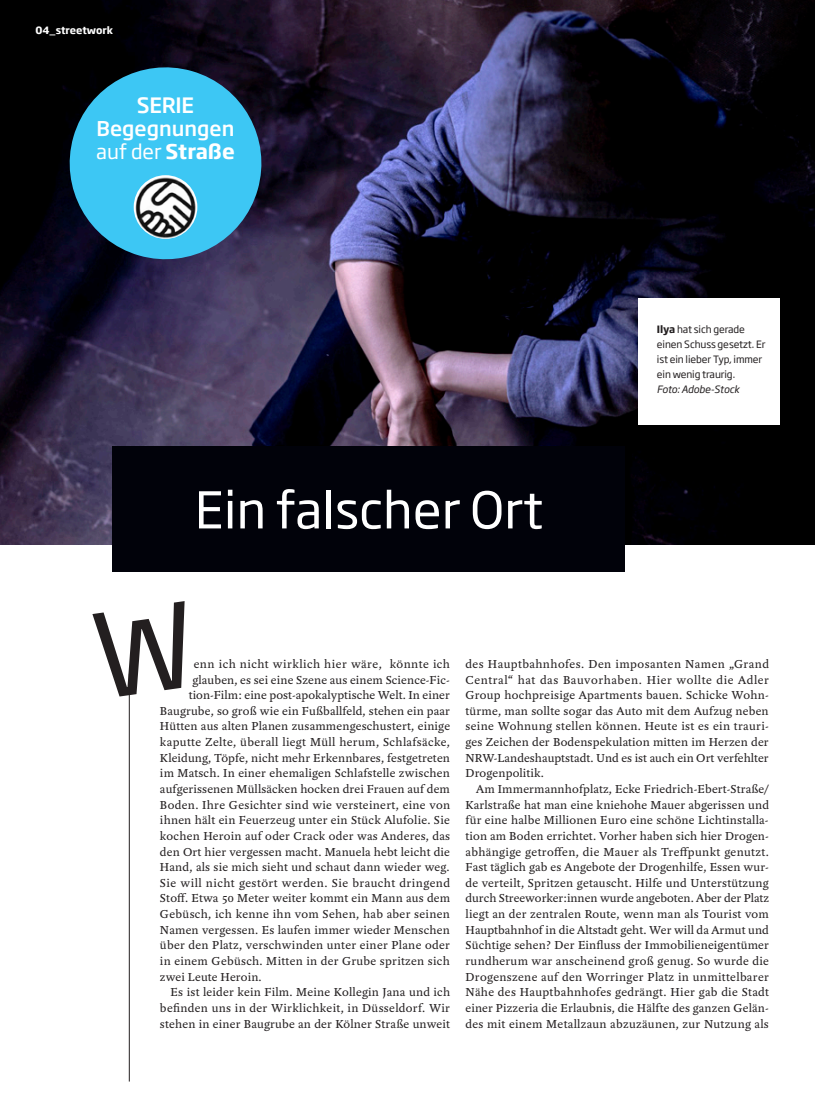
<style>
.page{position:relative;width:815px;height:1117px;background:#fff}
.page>*{position:absolute;margin:0;border:0;box-sizing:border-box;transform-origin:0 0}
.t1{font:50px "Soho Gothic Std";color:#fff}
.t2{font:500 20.88px "Soho Gothic Std";letter-spacing:-.015em;color:#fff}
.t3{font:500 20px/22.5px "Soho Gothic Std";color:#fff}
.t4{font:12.5px/15.6px "Yoga OT";letter-spacing:.015em;color:#231f20;text-align:justify}
.t5{font:12.5px "Yoga OT";letter-spacing:.035em;color:#231f20}
.t6{font:10px/15px "Soho Gothic Std";letter-spacing:-.01em;color:#231f20}
.t7{font:italic 10px "Soho Gothic Std";letter-spacing:-.02em;color:#231f20}
.t8{font:700 10px "Soho Gothic Std";color:#fff}
.s1{font-weight:400}
.s2{font-weight:700}
</style>
<div class="page">
<hr style="left:129px;top:673px;width:1px;height:408px;background:#231f20">
<img style="left:0;top:0;width:815px;height:544px">
<div style="left:638px;top:298px;width:142px;height:126px;background:#fff"></div>
<div style="left:113px;top:446px;width:512px;height:125px;background:#01020a"></div>
<svg style="left:59px;top:56px;width:213px;height:214px;background:#2c7ea0"></svg>
<img style="left:134px;top:175px;width:63px;height:64px;border-radius:32px">
<svg style="left:128px;top:673px;width:2px;height:25px"></svg>
<p class="t8" style="left:35px;top:24px;width:79px">04_streetwork</p>
<h2 class="t2" style="left:137px;top:92px;width:59px">SERIE</h2>
<h3 class="t3" style="left:96px;top:117px;width:140px">Begegnungen <span class="s1">auf der</span> <span class="s2">Straße</span></h3>
<h1 class="t1" style="left:195px;top:478px;width:350px">Ein falscher Ort</h1>
<p class="t6" style="left:657px;top:321px;width:110px"><span class="s2">Ilya</span> hat sich gerade einen Schuss gesetzt. Er ist ein lieber Typ, immer ein wenig traurig.</p>
<p class="t7" style="left:657px;top:383px;width:84px">Foto: Adobe-Stock</p>
<p class="t5" style="left:194px;top:657px;width:258px">enn ich nicht wirklich hier wäre, könnte ich</p>
<p class="t4" style="left:192px;top:671px;width:259px">glauben, es sei eine Szene aus einem Science-Fic-</p>
<p class="t4" style="left:189px;top:687px;width:263px">tion-Film: eine post-apokalyptische Welt. In einer</p>
<p class="t4" style="left:160px;top:703px;width:292px">Baugrube, so groß wie ein Fußballfeld, stehen ein paar</p>
<p class="t4" style="left:160px;top:718px;width:292px">Hütten aus alten Planen zusammengeschustert, einige</p>
<p class="t4" style="left:160px;top:734px;width:292px">kaputte Zelte, überall liegt Müll herum, Schlafsäcke,</p>
<p class="t4" style="left:160px;top:750px;width:291px">Kleidung, Töpfe, nicht mehr Erkennbares, festgetreten</p>
<p class="t4" style="left:160px;top:765px;width:291px">im Matsch. In einer ehemaligen Schlafstelle zwischen</p>
<p class="t4" style="left:160px;top:781px;width:292px">aufgerissenen Müllsäcken hocken drei Frauen auf dem</p>
<p class="t4" style="left:160px;top:796px;width:292px">Boden. Ihre Gesichter sind wie versteinert, eine von</p>
<p class="t4" style="left:160px;top:812px;width:291px">ihnen hält ein Feuerzeug unter ein Stück Alufolie. Sie</p>
<p class="t4" style="left:160px;top:828px;width:292px">kochen Heroin auf oder Crack oder was Anderes, das</p>
<p class="t4" style="left:160px;top:843px;width:292px">den Ort hier vergessen macht. Manuela hebt leicht die</p>
<p class="t4" style="left:160px;top:859px;width:291px">Hand, als sie mich sieht und schaut dann wieder weg.</p>
<p class="t5" style="left:160px;top:876px;width:292px">Sie will nicht gestört werden. Sie braucht dringend</p>
<p class="t4" style="left:160px;top:890px;width:292px">Stoff. Etwa 50 Meter weiter kommt ein Mann aus dem</p>
<p class="t4" style="left:160px;top:906px;width:292px">Gebüsch, ich kenne ihn vom Sehen, hab aber seinen</p>
<p class="t4" style="left:160px;top:921px;width:291px">Namen vergessen. Es laufen immer wieder Menschen</p>
<p class="t4" style="left:160px;top:937px;width:291px">über den Platz, verschwinden unter einer Plane oder</p>
<p class="t4" style="left:160px;top:953px;width:291px">in einem Gebüsch. Mitten in der Grube spritzen sich</p>
<p class="t4" style="left:160px;top:968px;width:103px">zwei Leute Heroin.</p>
<p class="t4" style="left:171px;top:984px;width:281px">Es ist leider kein Film. Meine Kollegin Jana und ich</p>
<p class="t4" style="left:160px;top:1000px;width:292px">befinden uns in der Wirklichkeit, in Düsseldorf. Wir</p>
<p class="t4" style="left:160px;top:1015px;width:292px">stehen in einer Baugrube an der Kölner Straße unweit</p>
<p class="t4" style="left:466px;top:656px;width:305px">des Hauptbahnhofes. Den imposanten Namen „Grand Central“ hat das Bauvorhaben. Hier wollte die Adler Group hochpreisige Apartments bauen. Schicke Wohn&shy;türme, man sollte sogar das Auto mit dem Aufzug neben seine Wohnung stellen können. Heute ist es ein trauri&shy;ges Zeichen der Bodenspekulation mitten im Herzen der NRW-Landeshauptstadt. Und es ist auch ein Ort verfehlter Drogenpolitik.</p>
<p class="t4" style="left:466px;top:781px;width:305px;text-indent:11px">Am Immermannhofplatz, Ecke Friedrich-Ebert-Straße/ Karlstraße hat man eine kniehohe Mauer abgerissen und für eine halbe Millionen Euro eine schöne Lichtinstalla&shy;tion am Boden errichtet. Vorher haben sich hier Drogen&shy;abhängige getroffen, die Mauer als Treffpunkt genutzt.<br>Fast täglich gab es Angebote der Drogenhilfe, Essen wur&shy;de verteilt, Spritzen getauscht. Hilfe und Unterstützung durch Streeworker:innen wurde angeboten. Aber der Platz liegt an der zentralen Route, wenn man als Tourist vom Hauptbahnhof in die Altstadt geht. Wer will da Armut und Süchtige sehen? Der Einfluss der Immobilieneigentümer rundherum war anscheinend groß genug. So wurde die Drogenszene auf den Worringer Platz in unmittelbarer Nähe des Hauptbahnhofes gedrängt. Hier gab die Stadt einer Pizzeria die Erlaubnis, die Hälfte des ganzen Gelän&shy;des mit einem Metallzaun abzuzäunen, zur Nutzung als</p>
</div>
